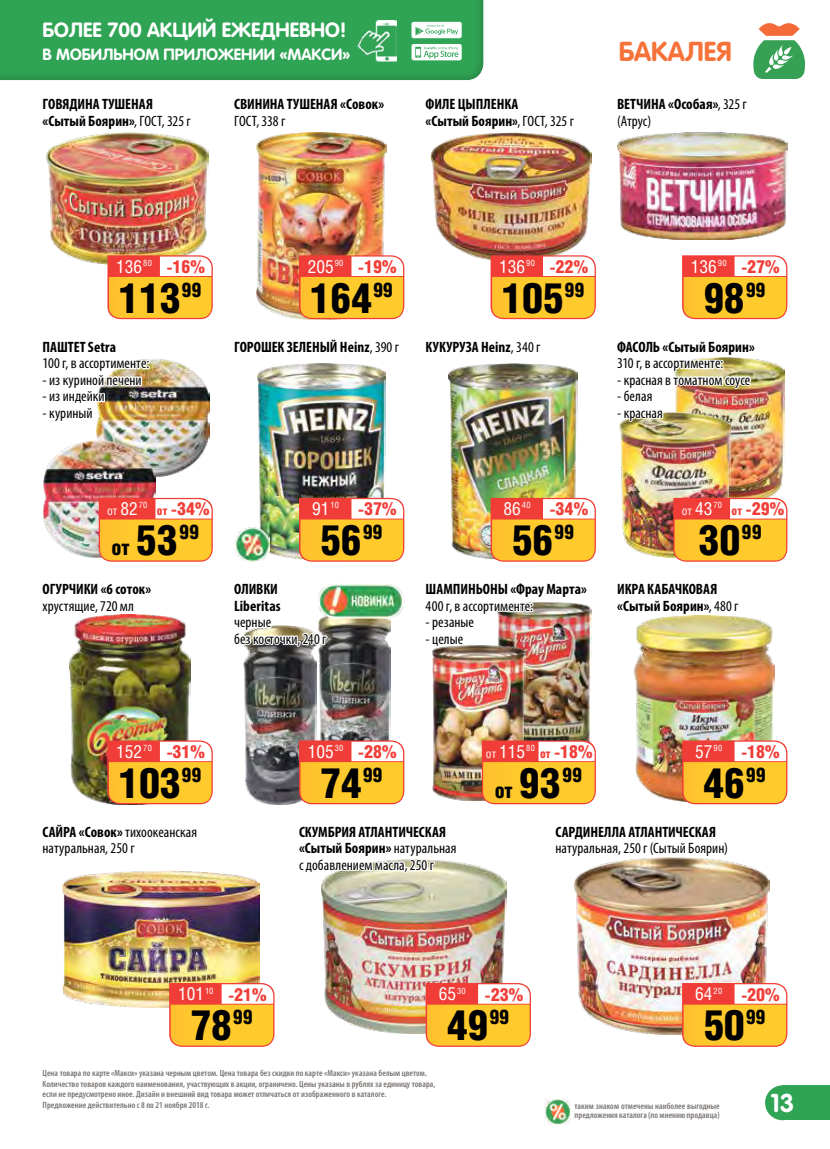
<style>
.page{position:relative;width:830px;height:1149px;background:#fff}
.page>*{position:absolute;margin:0;border:0;box-sizing:border-box;transform-origin:0 0}
.t1{font:900 42px "Helios Cond";letter-spacing:-.01em;color:#000}
.t2{font:700 27px "Rotonda C";color:#f57238}
.t3{font:700 25.5px "Rotonda C";color:#fff}
.t4{font:900 21px "Helios Cond";color:#000}
.t5{font:700 20.25px "Rotonda C";color:#fff}
.t6{font:900 18px "Helios Cond";color:#f13d37}
.t7{font:700 16.05px "Rotonda C";color:#fff}
.t8{font:700 condensed 15px/16.5px "Myriad Pro";color:#000}
.t9{font:condensed 15px/16.5px "Myriad Pro";letter-spacing:.005em;color:#000}
.t10{font:12px "Helios Cond C";color:#fff}
.t11{font:600 condensed 9px/10.5px "Myriad Pro";letter-spacing:.005em;color:#787370}
.s1{font-weight:400}
.s2{font-family:"Helios Cond C";font-weight:400;color:#fff}
.s3{color:#f13d37}
.s4{font-size:18px}
.s5{font-size:12px}
.s6{font-size:12px;color:#fff}
.s7{font-size:42px}
.s8{font-family:"Helios Cond C";font-weight:400;font-size:12px;color:#fff}
.s9{font-family:"Helios Cond C";font-weight:400;font-size:12px}
.s10{font-weight:700}
</style>
<div class="page">
<div style="left:782px;top:1084px;width:47px;height:35px;background:#30a455"></div>
<div style="left:764px;top:1084px;width:35px;height:35px;background:#30a455;border-radius:50%"></div>
<div style="left:0;top:0;width:484px;height:81px;background:#30a455"></div>
<img style="left:358px;top:20px;width:38px;height:42px">
<svg style="left:411px;top:44px;width:50px;height:16px"></svg>
<svg style="left:411px;top:22px;width:50px;height:16px"></svg>
<img style="left:544px;top:1098px;width:26px;height:25px">
<img style="left:319px;top:618px;width:71px;height:118px">
<img style="left:243px;top:656px;width:73px;height:148px">
<img style="left:525px;top:647px;width:66px;height:93px">
<img style="left:432px;top:647px;width:93px;height:153px">
<img style="left:430px;top:141px;width:161px;height:114px">
<img style="left:423px;top:67px;width:153px;height:88px">
<img style="left:730px;top:423px;width:54px;height:74px">
<img style="left:619px;top:423px;width:111px;height:74px">
<img style="left:256px;top:133px;width:130px;height:186px">
<svg style="left:232px;top:76px;width:154px;height:5px"></svg>
<svg style="left:299px;top:255px;width:105px;height:64px;background:#fbb14f"></svg>
<img style="left:321px;top:862px;width:185px;height:171px">
<svg style="left:425px;top:982px;width:105px;height:64px;background:#fbb351"></svg>
<img style="left:574px;top:876px;width:195px;height:158px">
<svg style="left:681px;top:982px;width:106px;height:64px;background:#fbb452"></svg>
<img style="left:62px;top:872px;width:197px;height:135px">
<svg style="left:169px;top:982px;width:105px;height:64px;background:#fbb350"></svg>
<img style="left:155px;top:440px;width:53px;height:36px">
<img style="left:43px;top:440px;width:112px;height:51px">
<svg style="left:243px;top:618px;width:85px;height:38px"></svg>
<svg style="left:296px;top:736px;width:162px;height:150px"></svg>
<img style="left:369px;top:622px;width:22px;height:35px">
<img style="left:69px;top:633px;width:121px;height:107px">
<svg style="left:62px;top:740px;width:151px;height:136px"></svg>
<img style="left:450px;top:387px;width:127px;height:104px">
<svg style="left:448px;top:255px;width:147px;height:132px"></svg>
<img style="left:443px;top:491px;width:152px;height:156px">
<img style="left:634px;top:640px;width:140px;height:100px">
<img style="left:258px;top:387px;width:127px;height:172px">
<img style="left:257px;top:363px;width:129px;height:24px">
<svg style="left:299px;top:497px;width:105px;height:64px;background:#fab24f"></svg>
<img style="left:47px;top:141px;width:161px;height:108px">
<img style="left:40px;top:76px;width:153px;height:79px">
<img style="left:59px;top:249px;width:154px;height:191px">
<img style="left:617px;top:149px;width:170px;height:91px">
<svg style="left:617px;top:23px;width:189px;height:126px"></svg>
<img style="left:620px;top:255px;width:167px;height:168px">
<img style="left:318px;top:583px;width:85px;height:35px">
<img style="left:178px;top:340px;width:35px;height:35px">
<img style="left:43px;top:491px;width:170px;height:142px">
<svg style="left:481px;top:740px;width:306px;height:136px"></svg>
<img style="left:621px;top:497px;width:166px;height:143px">
<img style="left:235px;top:526px;width:34px;height:35px">
<h3 class="t5" style="left:43px;top:18px;width:305px">БОЛЕЕ 700 АКЦИЙ ЕЖЕДНЕВНО!</h3>
<h3 class="t7" style="left:43px;top:45px;width:309px">В МОБИЛЬНОМ ПРИЛОЖЕНИИ «МАКСИ»</h3>
<h3 class="t8" style="left:43px;top:95px;width:150px">ГОВЯДИНА ТУШЕНАЯ «Сытый Боярин»<span class="s1">, ГОСТ, 325 г</span></h3>
<h3 class="t8" style="left:234px;top:95px;width:151px">СВИНИНА ТУШЕНАЯ «Совок»</h3>
<h3 class="t9" style="left:234px;top:112px;width:53px">ГОСТ, 338 г</h3>
<h3 class="t8" style="left:425px;top:95px;width:150px">ФИЛЕ ЦЫПЛЕНКА<br>«Сытый Боярин»<span class="s1">, ГОСТ, 325 г</span></h3>
<h2 class="t2" style="left:618px;top:36px;width:114px">БАКАЛЕЯ</h2>
<h3 class="t8" style="left:617px;top:95px;width:131px">ВЕТЧИНА «Особая»<span class="s1">, 325 г (Атрус)</span></h3>
<h3 class="t6" style="left:116px;top:256px;width:90px"><span class="s2">136</span><sup>80</sup> -16%</h3>
<h3 class="t6" style="left:307px;top:256px;width:90px"><span class="s2">205</span><sup>90</sup> -19%</h3>
<h3 class="t6" style="left:499px;top:256px;width:90px"><span class="s2">136</span><sup>90</sup> -22%</h3>
<h3 class="t6" style="left:690px;top:256px;width:90px"><span class="s2">136</span><sup>90</sup> -27%</h3>
<h1 class="t1" style="left:118px;top:273px;width:84px">113<sup>99</sup></h1>
<h1 class="t1" style="left:310px;top:273px;width:84px">164<sup>99</sup></h1>
<h1 class="t1" style="left:501px;top:273px;width:84px">105<sup>99</sup></h1>
<h1 class="t1" style="left:703px;top:273px;width:64px">98<sup>99</sup></h1>
<h3 class="t8" style="left:43px;top:338px;width:75px">ПАШТЕТ Setra</h3>
<h3 class="t9" style="left:43px;top:355px;width:108px">100 г, в ассортименте:</h3>
<h3 class="t9" style="left:43px;top:371px;width:101px">- из куриной печени</h3>
<h3 class="t9" style="left:43px;top:388px;width:64px">- из индейки</h3>
<h3 class="t9" style="left:43px;top:404px;width:52px">- куриный</h3>
<h3 class="t8" style="left:234px;top:338px;width:166px">ГОРОШЕК ЗЕЛЕНЫЙ Heinz<span class="s1">, 390 г</span></h3>
<h3 class="t8" style="left:425px;top:338px;width:116px">КУКУРУЗА Heinz<span class="s1">, 340 г</span></h3>
<h3 class="t8" style="left:617px;top:338px;width:139px">ФАСОЛЬ «Сытый Боярин»</h3>
<h3 class="t9" style="left:617px;top:355px;width:107px">310 г, в ассортименте:</h3>
<h3 class="t9" style="left:617px;top:371px;width:134px">- красная в томатном соусе</h3>
<h3 class="t9" style="left:617px;top:388px;width:37px">- белая</h3>
<h3 class="t9" style="left:617px;top:404px;width:47px">- красная</h3>
<h3 class="t10" style="left:107px;top:503px;width:42px">от<span class="s3">.</span><span class="s4">82</span><sup>70</sup></h3>
<h3 class="t6" style="left:157px;top:498px;width:54px"><span class="s5">от</span><span class="s6">.</span>-34%</h3>
<h3 class="t6" style="left:312px;top:498px;width:86px"><span class="s2">91</span><sup>10</sup> -37%</h3>
<h3 class="t6" style="left:503px;top:498px;width:86px"><span class="s2">86</span><sup>40</sup> -34%</h3>
<h3 class="t10" style="left:681px;top:503px;width:42px">от<span class="s3">.</span><span class="s4">43</span><sup>70</sup></h3>
<h3 class="t6" style="left:731px;top:498px;width:54px"><span class="s5">от</span><span class="s6">.</span>-29%</h3>
<h3 class="t4" style="left:112px;top:535px;width:89px">от<sup>.</sup><span class="s7">53</span><sup>99</sup></h3>
<h1 class="t1" style="left:320px;top:516px;width:64px">56<sup>99</sup></h1>
<h1 class="t1" style="left:511px;top:516px;width:64px">56<sup>99</sup></h1>
<h1 class="t1" style="left:698px;top:516px;width:65px">30<sup>99</sup></h1>
<h3 class="t8" style="left:43px;top:580px;width:110px">ОГУРЧИКИ «6 соток»</h3>
<h3 class="t9" style="left:43px;top:597px;width:93px">хрустящие, 720 мл</h3>
<h3 class="t8" style="left:234px;top:580px;width:48px">ОЛИВКИ<br>Liberitas</h3>
<h3 class="t9" style="left:234px;top:613px;width:94px">черные<br>без косточки, 240 г</h3>
<h3 class="t8" style="left:425px;top:580px;width:163px">ШАМПИНЬОНЫ «Фрау Марта»</h3>
<h3 class="t9" style="left:425px;top:597px;width:109px">400 г, в ассортименте:</h3>
<h3 class="t9" style="left:425px;top:613px;width:50px">- резаные</h3>
<h3 class="t9" style="left:425px;top:630px;width:39px">- целые</h3>
<h3 class="t8" style="left:617px;top:580px;width:123px">ИКРА КАБАЧКОВАЯ «Сытый Боярин»<span class="s1">, 480 г</span></h3>
<h3 class="t6" style="left:116px;top:741px;width:90px"><span class="s2">152</span><sup>70</sup> -31%</h3>
<h1 class="t1" style="left:118px;top:758px;width:84px">103<sup>99</sup></h1>
<h3 class="t6" style="left:307px;top:741px;width:90px"><span class="s2">105</span><sup>30</sup> -28%</h3>
<h1 class="t1" style="left:320px;top:758px;width:64px">74<sup>99</sup></h1>
<h3 class="t6" style="left:485px;top:741px;width:108px"><span class="s8">от</span><span class="s9">.</span><span class="s2">115</span><sup>80</sup> <span class="s5">от</span><span class="s6">.</span>-18%</h3>
<h3 class="t4" style="left:494px;top:778px;width:89px">от<sup>.</sup><span class="s7">93</span><sup>99</sup></h3>
<h3 class="t6" style="left:694px;top:741px;width:86px"><span class="s2">57</span><sup>90</sup> -18%</h3>
<h1 class="t1" style="left:703px;top:758px;width:64px">46<sup>99</sup></h1>
<h3 class="t9" style="left:43px;top:823px;width:156px"><span class="s10">САЙРА «Совок»</span> тихоокеанская натуральная, 250 г</h3>
<h3 class="t8" style="left:299px;top:823px;width:159px">СКУМБРИЯ АТЛАНТИЧЕСКАЯ «Сытый Боярин» <span class="s1">натуральная с добавлением масла, 250 г</span></h3>
<h3 class="t8" style="left:555px;top:823px;width:162px">САРДИНЕЛЛА АТЛАНТИЧЕСКАЯ</h3>
<h3 class="t9" style="left:555px;top:839px;width:174px">натуральная, 250 г (Сытый Боярин)</h3>
<h3 class="t6" style="left:178px;top:983px;width:90px"><span class="s2">101</span><sup>10</sup> -21%</h3>
<h3 class="t6" style="left:438px;top:983px;width:86px"><span class="s2">65</span><sup>30</sup> -23%</h3>
<h3 class="t6" style="left:694px;top:983px;width:86px"><span class="s2">64</span><sup>20</sup> -20%</h3>
<h1 class="t1" style="left:190px;top:1001px;width:64px">78<sup>99</sup></h1>
<h1 class="t1" style="left:446px;top:1001px;width:64px">49<sup>99</sup></h1>
<h1 class="t1" style="left:703px;top:1001px;width:64px">50<sup>99</sup></h1>
<p class="t11" style="left:43px;top:1067px;width:394px">Цена товара по карте «Макси» указана черным цветом. Цена товара без скидки по карте «Макси» указана белым цветом.<br>Количество товаров каждого наименования, участвующих в акции, ограничено. Цены указаны в рублях за единицу товара, если не предусмотрено иное. Дизайн и внешний вид товара может отличаться от изображенного в каталоге.<br>Предложение действительно с 8 по 21 ноября 2018 г.</p>
<p class="t11" style="left:574px;top:1101px;width:147px;line-height:9px">таким знаком отмечены наиболее выгодные предложения каталога (по мнению продавца)</p>
<h3 class="t3" style="left:770px;top:1087px;width:26px">13</h3>
</div>
